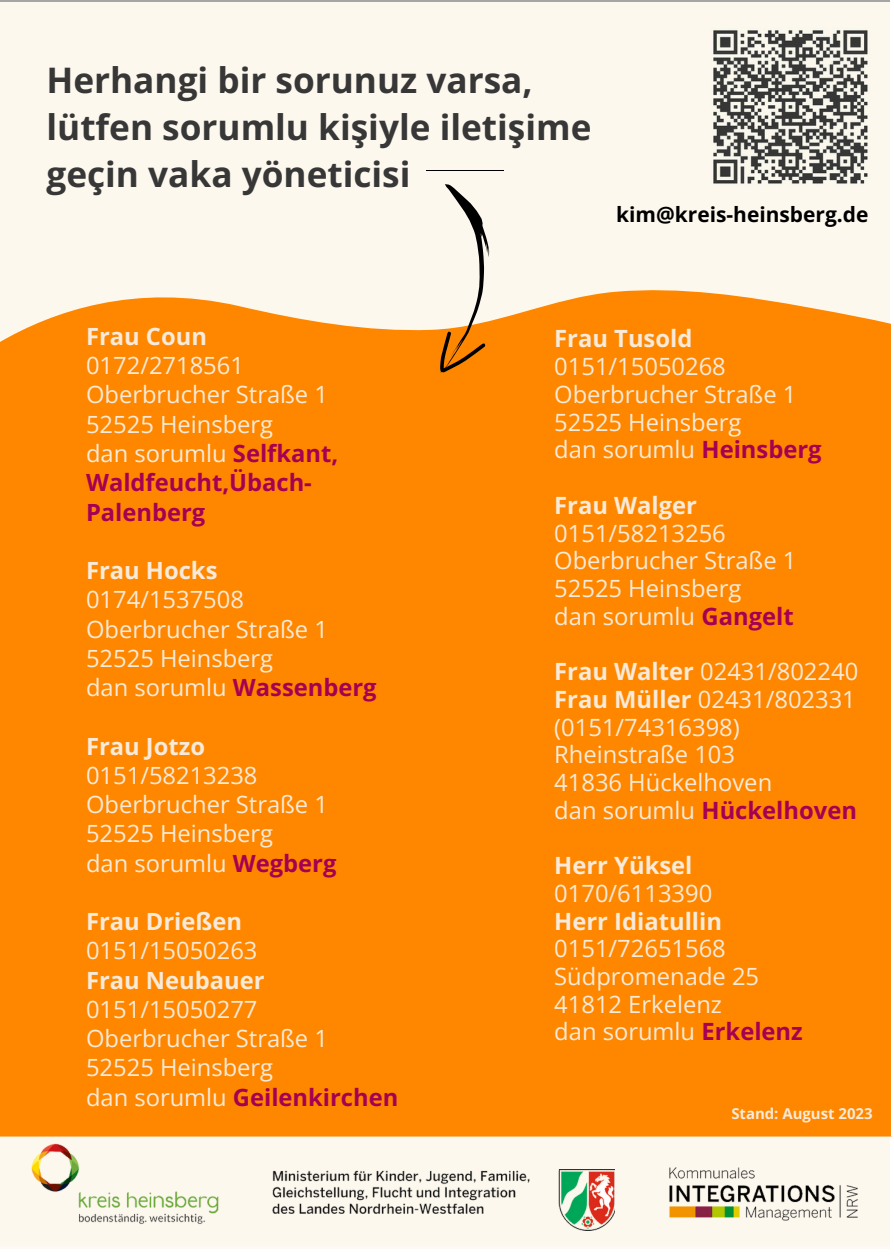
<style>
.page{position:relative;width:894px;height:1258px;background:#fff}
.page>*{position:absolute;margin:0;border:0;box-sizing:border-box;transform-origin:0 0}
.t1{font:700 35.1px/47.4px "Open Sans";color:#373737}
.t2{font:23.7px/29.4px "Open Sans";color:#f9ead9}
.t3{font:700 21px "Open Sans";color:#000}
.t4{font:700 15px "Open Sans";color:#f9ead9}
.s1{font-weight:700}
.s2{font-weight:700;color:#a60053}
</style>
<div class="page">
<div style="left:0;top:3px;width:889px;height:1243px;background:#fdf8ee"></div>
<img style="left:0;top:1142px;width:248px;height:84px">
<img style="left:656px;top:1154px;width:214px;height:77px">
<img style="left:710px;top:27px;width:159px;height:160px">
<img style="left:272px;top:1169px;width:342px;height:61px">
<div style="left:0;top:290px;width:890px;height:846px;background:#ff8700"></div>
<svg style="left:426px;top:171px;width:77px;height:216px;fill:#fdf8ee"></svg>
<svg style="left:426px;top:318px;width:75px;height:69px;fill:#ff8700"></svg>
<p class="t1" style="left:46px;top:55px;width:546px">Herhangi bir sorunuz varsa, lütfen sorumlu kişiyle iletişime geçin vaka yöneticisi</p>
<h2 class="t3" style="left:616px;top:199px;width:254px">kim@kreis-heinsberg.de</h2>
<p class="t2" style="left:86px;top:321px;width:253px"><span class="s1">Frau Coun<br></span>0172/2718561<br>Oberbrucher Straße 1<br>52525 Heinsberg<br>dan sorumlu <span class="s2">Selfkant,<br>Waldfeucht,Übach-<br>Palenberg</span></p>
<h3 class="t2" style="left:86px;top:555px;width:292px"><span class="s1">Frau Hocks<br></span>0174/1537508<br>Oberbrucher Straße 1<br>52525 Heinsberg<br>dan sorumlu <span class="s2">Wassenberg</span></h3>
<p class="t2" style="left:86px;top:731px;width:252px"><span class="s1">Frau Jotzo<br></span>0151/58213238<br>Oberbrucher Straße 1<br>52525 Heinsberg<br>dan sorumlu <span class="s2">Wegberg</span></p>
<p class="t2" style="left:86px;top:906px;width:313px"><span class="s1">Frau Drießen<br></span>0151/15050263<br><span class="s1">Frau Neubauer<br></span>0151/15050277<br>Oberbrucher Straße 1<br>52525 Heinsberg<br>dan sorumlu <span class="s2">Geilenkirchen</span></p>
<p class="t2" style="left:554px;top:324px;width:269px;line-height:27.6px"><span class="s1">Frau Tusold<br></span>0151/15050268<br>Oberbrucher Straße 1<br>52525 Heinsberg<br>dan sorumlu <span class="s2">Heinsberg</span></p>
<h2 class="t2" style="left:554px;top:491px;width:244px;line-height:27.6px"><span class="s1">Frau Walger<br></span>0151/58213256<br>Oberbrucher Straße 1<br>52525 Heinsberg<br>dan sorumlu <span class="s2">Gangelt</span></h2>
<h2 class="t2" style="left:554px;top:657px;width:305px;line-height:27.6px"><span class="s1">Frau Walter</span> 02431/802240<br><span class="s1">Frau Müller</span> 02431/802331 (0151/74316398)<br>Rheinstraße 103<br>41836 Hückelhoven<br>dan sorumlu <span class="s2">Hückelhoven</span></h2>
<h2 class="t2" style="left:554px;top:851px;width:250px;line-height:27.6px"><span class="s1">Herr Yüksel<br></span>0170/6113390<br><span class="s1">Herr Idiatullin<br></span>0151/72651568<br>Südpromenade 25<br>41812 Erkelenz<br>dan sorumlu <span class="s2">Erkelenz</span></h2>
<h2 class="t4" style="left:731px;top:1103px;width:143px">Stand: August 2023</h2>
</div>
